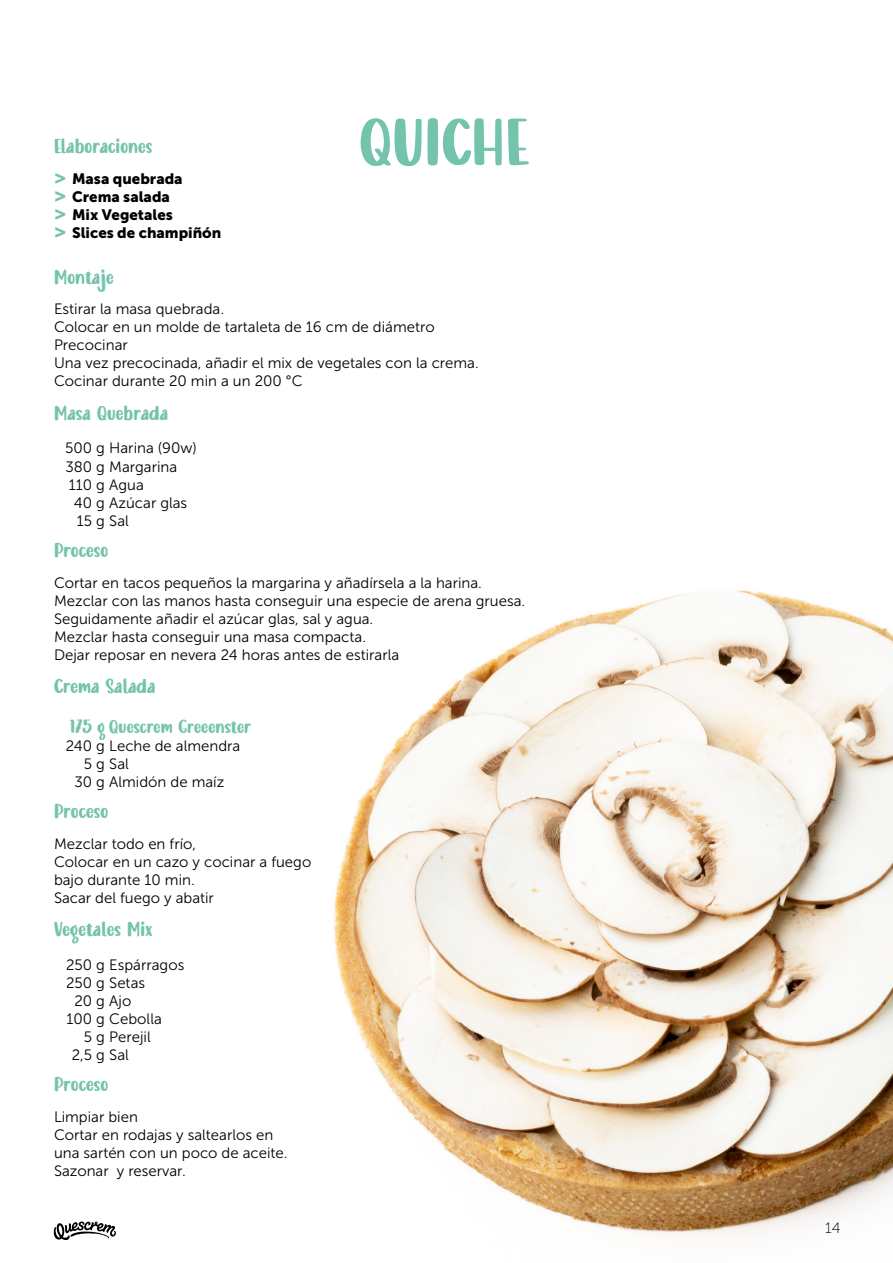
<style>
.page{position:relative;width:893px;height:1263px;background:#fff}
.page>*{position:absolute;margin:0;border:0;box-sizing:border-box;transform-origin:0 0}
.t1{font:68.25px "Little Comet";color:#74c3ad}
.t2{font:21px "Little Comet";color:#74c3ad}
.t3{font:19.5px "Little Comet";color:#74c3ad}
.t4{font:15px/18px "Museo Sans 300";color:#000}
.t5{font:15px/18px "Museo Sans 900";color:#000}
.t6{font:15px "Museo Sans 100";color:#000}
.s1{font-size:19.5px;color:#74c3ad}
</style>
<div class="page">
<img style="left:53px;top:590px;width:840px;height:651px">
<svg style="left:54px;top:1221px;width:62px;height:19px"></svg>
<h2 class="t2" style="left:54px;top:134px;width:100px">Elaboraciones</h2>
<p class="t5" style="left:54px;top:169px;width:169px"><span class="s1">&gt;</span> Masa quebrada<br><span class="s1">&gt;</span> Crema salada<br><span class="s1">&gt;</span> Mix Vegetales<br><span class="s1">&gt;</span> Slices de champiñón</p>
<h1 class="t1" style="left:360px;top:105px;width:169px">QUICHE</h1>
<h2 class="t2" style="left:54px;top:265px;width:61px">Montaje</h2>
<p class="t4" style="left:54px;top:300px;width:426px">Estirar la masa quebrada.<br>Colocar en un molde de tartaleta de 16 cm de diámetro Precocinar<br>Una vez precocinada, añadir el mix de vegetales con la crema.<br>Cocinar durante 20 min a un 200 °C</p>
<h2 class="t2" style="left:54px;top:402px;width:116px">Masa Quebrada</h2>
<p class="t4" style="left:65px;top:439px;width:133px">500 g Harina (90w)</p>
<p class="t4" style="left:65px;top:457px;width:113px">380 g Margarina</p>
<p class="t4" style="left:69px;top:475px;width:76px">110 g Agua</p>
<p class="t4" style="left:74px;top:494px;width:115px">40 g Azúcar glas</p>
<p class="t4" style="left:77px;top:512px;width:53px">15 g Sal</p>
<h2 class="t2" style="left:54px;top:538px;width:56px">Proceso</h2>
<p class="t4" style="left:54px;top:573px;width:473px">Cortar en tacos pequeños la margarina y añadírsela a la harina.<br>Mezclar con las manos hasta conseguir una especie de arena gruesa.<br>Seguidamente añadir el azúcar glas, sal y agua.<br>Mezclar hasta conseguir una masa compacta.<br>Dejar reposar en nevera 24 horas antes de estirarla</p>
<h2 class="t2" style="left:54px;top:675px;width:103px">Crema Salada</h2>
<h3 class="t3" style="left:69px;top:715px;width:183px">175 g Quescrem Greeenster</h3>
<p class="t4" style="left:66px;top:737px;width:176px">240 g Leche de almendra</p>
<p class="t4" style="left:84px;top:755px;width:46px">5 g Sal</p>
<p class="t4" style="left:74px;top:773px;width:151px">30 g Almidón de maíz</p>
<h2 class="t2" style="left:54px;top:799px;width:56px">Proceso</h2>
<p class="t4" style="left:54px;top:835px;width:259px">Mezclar todo en frío,<br>Colocar en un cazo y cocinar a fuego bajo durante 10 min.<br>Sacar del fuego y abatir</p>
<h2 class="t2" style="left:54px;top:918px;width:100px">Vegetales Mix</h2>
<p class="t4" style="left:66px;top:956px;width:120px">250 g Espárragos</p>
<p class="t4" style="left:66px;top:974px;width:81px">250 g Setas</p>
<p class="t4" style="left:74px;top:992px;width:58px">20 g Ajo</p>
<p class="t4" style="left:67px;top:1010px;width:97px">100 g Cebolla</p>
<p class="t4" style="left:84px;top:1028px;width:68px">5 g Perejil</p>
<p class="t4" style="left:72px;top:1046px;width:59px">2,5 g Sal</p>
<h2 class="t2" style="left:54px;top:1073px;width:56px">Proceso</h2>
<p class="t4" style="left:54px;top:1108px;width:235px">Limpiar bien<br>Cortar en rodajas y saltearlos en una sartén con un poco de aceite.<br>Sazonar y reservar.</p>
<p class="t6" style="left:825px;top:1220px;width:17px">14</p>
</div>
